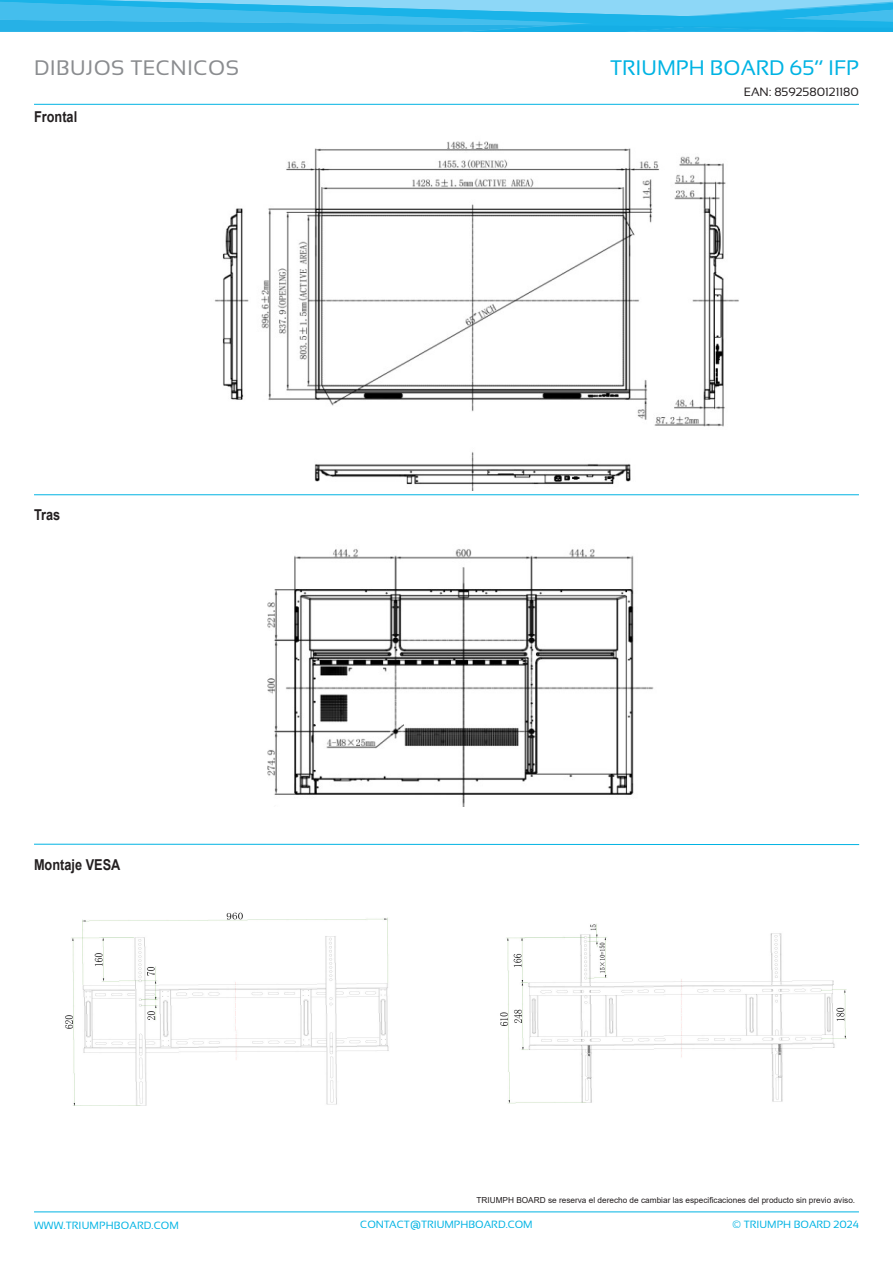
<style>
.page{position:relative;width:893px;height:1263px;background:#fff}
.page>*{position:absolute;margin:0;border:0;box-sizing:border-box;transform-origin:0 0}
.SubHeadline_02_Blue{font:21px "Sansation";color:#00b3e3}
.SubHeadline_02_Grey{font:21px "Sansation";letter-spacing:.02em;color:#8a8c8f}
.Body_Header_01_Black{font:700 15px "Arial";color:#231f20;scale:.85 1}
.t1{font:12px "Sansation";color:#231f20}
.t2{font:10.5px "Sansation";color:#00b3e3}
.t3{font:8.25px "Arial";color:#231f20}
</style>
<div class="page">
<hr style="left:34px;top:1211px;width:825px;height:1px;background:#00b3e3">
<hr style="left:34px;top:104px;width:825px;height:1px;background:#00b3e3">
<hr style="left:34px;top:494px;width:825px;height:1px;background:#00b3e3">
<hr style="left:34px;top:844px;width:825px;height:1px;background:#00b3e3">
<img style="left:65px;top:912px;width:782px;height:193px">
<img style="left:267px;top:549px;width:387px;height:257px">
<img style="left:214px;top:141px;width:525px;height:349px">
<svg style="left:0;top:0;width:893px;height:32px;background:#41bdec"></svg>
<p class="SubHeadline_02_Grey" style="left:34px;top:56px;width:206px">DIBUJOS TECNICOS</p>
<p class="Body_Header_01_Black" style="left:34px;top:106px;width:52px">Frontal</p>
<p class="Body_Header_01_Black" style="left:34px;top:504px;width:32px">Tras</p>
<p class="Body_Header_01_Black" style="left:34px;top:854px;width:103px">Montaje VESA</p>
<p class="SubHeadline_02_Blue" style="left:610px;top:56px;width:250px">TRIUMPH BOARD 65‘‘ IFP</p>
<p class="t1" style="left:744px;top:85px;width:117px">EAN: 8592580121180</p>
<p class="t3" style="left:476px;top:1194px;width:380px">TRIUMPH BOARD se reserva el derecho de cambiar las especificaciones del producto sin previo aviso.</p>
<p class="t2" style="left:34px;top:1220px;width:146px">WWW.TRIUMPHBOARD.COM</p>
<p class="t2" style="left:360px;top:1218px;width:174px">CONTACT@TRIUMPHBOARD.COM</p>
<p class="t2" style="left:732px;top:1218px;width:128px">© TRIUMPH BOARD 2024</p>
</div>
